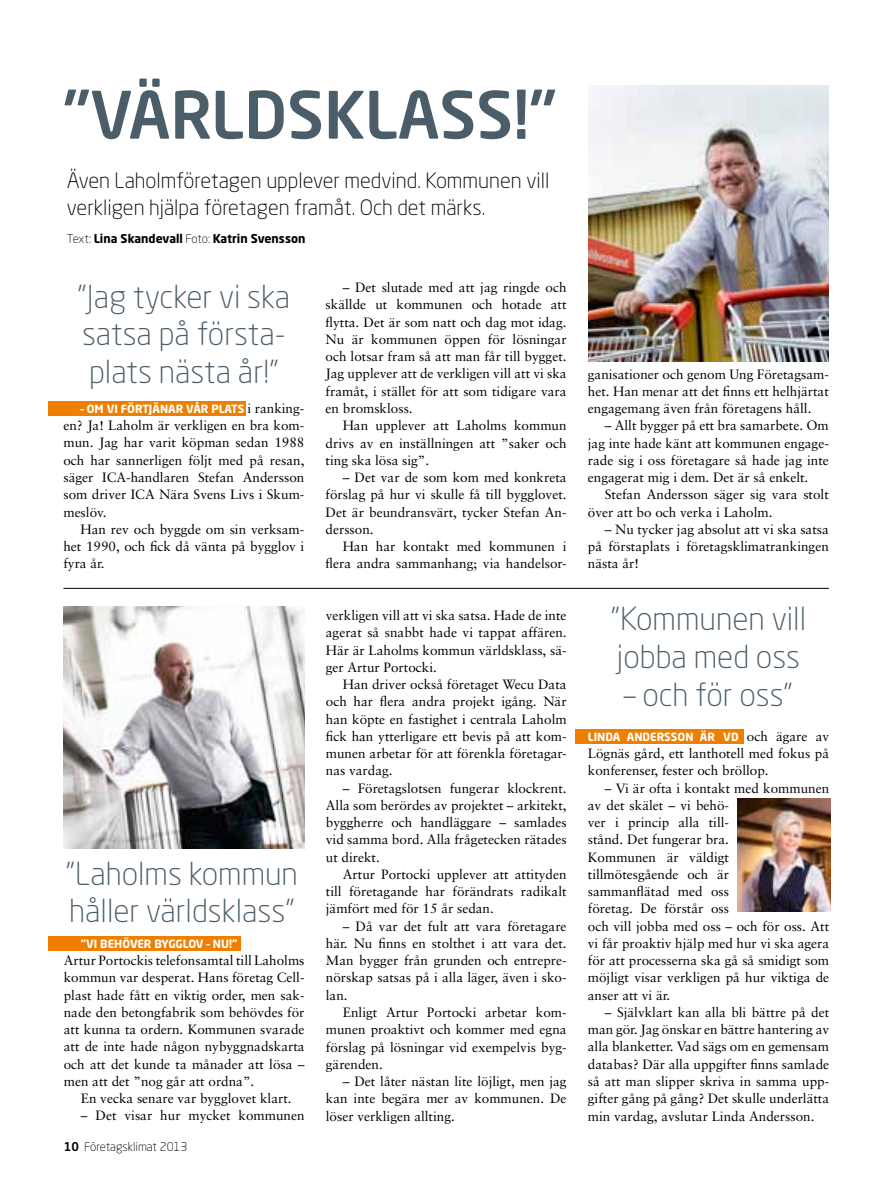
<style>
.page{position:relative;width:893px;height:1191px;background:#fff}
.page>*{position:absolute;margin:0;border:0;box-sizing:border-box;transform-origin:0 0}
.t1{font:500 64.5px "Neo Sans Pro";color:#4a5d68}
.t2{font:300 31.5px/37.8px "Neo Sans Pro";color:#4a5d68}
.t3{font:300 21px/27px "Neo Sans Pro";color:#000}
.t4{font:13.5px/17.2px "Sabon";color:#000;text-align:justify}
.t5{font:700 12px "Neo Sans Pro";color:#000}
.t6{font:300 12px "Neo Sans Pro";color:#000}
.t7{font:700 11.25px "Neo Sans Pro";color:#fff}
.s1{font-weight:300}
.s2{font-family:"Sabon";font-weight:400;font-size:13.5px;color:#000}
.s3{font-weight:500}
</style>
<div class="page">
<div style="left:48px;top:401px;width:198px;height:14px;background:#ee7f00"></div>
<div style="left:48px;top:936px;width:192px;height:14px;background:#ee7f00"></div>
<div style="left:575px;top:729px;width:169px;height:14px;background:#ee7f00"></div>
<img style="left:588px;top:85px;width:241px;height:276px">
<hr style="left:63px;top:588px;width:766px;height:1px;background:#000">
<img style="left:738px;top:798px;width:92px;height:113px">
<img style="left:63px;top:606px;width:242px;height:242px">
<h1 class="t1" style="left:63px;top:74px;width:494px">”VÄRLDSKLASS!”</h1>
<h3 class="t3" style="left:67px;top:166px;width:484px">Även Laholmföretagen upplever medvind. Kommunen vill verkligen hjälpa företagen framåt. Och det märks.</h3>
<p class="t5" style="left:67px;top:231px;width:240px"><span class="s1">Text:</span> LINA SKANDEVALL <span class="s1">Foto:</span> KATRIN SVENSSON</p>
<h2 class="t2" style="left:78px;top:277px;width:214px">”Jag tycker vi ska satsa på första&shy;plats nästa år!”</h2>
<p class="t7" style="left:80px;top:401px;width:225px">– OM VI FÖRTJÄNAR VÅR PLATS <span class="s2">i ranking-</span></p>
<p class="t4" style="left:63px;top:417px;width:242px">en? Ja! Laholm är verkligen en bra kom&shy;mun. Jag har varit köpman sedan 1988 och har sannerligen följt med på resan, säger ICA-handlaren Stefan Andersson som driver ICA Nära Svens Livs i Skum&shy;meslöv.</p>
<p class="t4" style="left:63px;top:520px;width:242px;text-indent:17px">Han rev och byggde om sin verksam&shy;het 1990, och fick då vänta på bygglov i fyra år.</p>
<h2 class="t2" style="left:66px;top:854px;width:234px">”Laholms kommun håller världsklass”</h2>
<p class="t7" style="left:81px;top:936px;width:158px">”VI BEHÖVER BYGGLOV – NU!”</p>
<p class="t4" style="left:64px;top:951px;width:242px">Artur Portockis telefonsamtal till Laholms kommun var desperat. Hans företag Cell&shy;plast hade fått en viktig order, men sak&shy;nade den betongfabrik som behövdes för att kunna ta ordern. Kommunen svarade att de inte hade någon nybyggnadskarta och att det kunde ta månader att lösa – men att det ”nog går att ordna”.</p>
<p class="t4" style="left:81px;top:1089px;width:212px">En vecka senare var bygglovet klart.</p>
<p class="t4" style="left:81px;top:1107px;width:225px">– Det visar hur mycket kommunen</p>
<p class="t6" style="left:64px;top:1139px;width:125px"><span class="s3">10</span> Företagsklimat 2013</p>
<p class="t4" style="left:326px;top:279px;width:242px;text-indent:17px">– Det slutade med att jag ringde och skällde ut kommunen och hotade att flytta. Det är som natt och dag mot idag.<br>Nu är kommunen öppen för lösningar och lotsar fram så att man får till bygget.<br>Jag upplever att de verkligen vill att vi ska framåt, i stället för att som tidigare vara en bromskloss.</p>
<p class="t4" style="left:326px;top:417px;width:242px;text-indent:17px">Han upplever att Laholms kommun drivs av en inställningen att ”saker och ting ska lösa sig”.</p>
<p class="t4" style="left:326px;top:468px;width:242px;text-indent:17px">– Det var de som kom med konkreta förslag på hur vi skulle få till bygglovet.<br>Det är beundransvärt, tycker Stefan An&shy;dersson.</p>
<p class="t4" style="left:326px;top:537px;width:242px;text-align:right">Han har kontakt med kommunen i flera andra sammanhang; via handelsor-</p>
<p class="t4" style="left:326px;top:606px;width:242px">verkligen vill att vi ska satsa. Hade de inte agerat så snabbt hade vi tappat affären.<br>Här är Laholms kommun världsklass, sä&shy;ger Artur Portocki.</p>
<p class="t4" style="left:326px;top:675px;width:242px;text-indent:17px">Han driver också företaget Wecu Data och har flera andra projekt igång. När han köpte en fastighet i centrala Laholm fick han ytterligare ett bevis på att kom&shy;munen arbetar för att förenkla företagar&shy;nas vardag.</p>
<p class="t4" style="left:326px;top:779px;width:242px;text-indent:17px">– Företagslotsen fungerar klockrent.<br>Alla som berördes av projektet – arkitekt, byggherre och handläggare – samlades vid samma bord. Alla frågetecken rätades ut direkt.</p>
<p class="t4" style="left:326px;top:865px;width:242px;text-indent:17px">Artur Portocki upplever att attityden till företagande har förändrats radikalt jämfört med för 15 år sedan.</p>
<p class="t4" style="left:326px;top:917px;width:242px;text-indent:17px">– Då var det fult att vara företagare här. Nu finns en stolthet i att vara det.<br>Man bygger från grunden och entrepre&shy;nörskap satsas på i alla läger, även i sko&shy;lan.</p>
<p class="t4" style="left:326px;top:1003px;width:242px;text-indent:17px">Enligt Artur Portocki arbetar kom&shy;munen proaktivt och kommer med egna förslag på lösningar vid exempelvis byg&shy;gärenden.</p>
<p class="t4" style="left:326px;top:1072px;width:242px;text-indent:17px">– Det låter nästan lite löjligt, men jag kan inte begära mer av kommunen. De löser verkligen allting.</p>
<p class="t4" style="left:588px;top:365px;width:242px">ganisationer och genom Ung Företagsam&shy;het. Han menar att det finns ett helhjärtat engagemang även från företagens håll.</p>
<p class="t4" style="left:588px;top:417px;width:242px;text-indent:17px">– Allt bygger på ett bra samarbete. Om jag inte hade känt att kommunen engage&shy;rade sig i oss företagare så hade jag inte engagerat mig i dem. Det är så enkelt.</p>
<p class="t4" style="left:588px;top:486px;width:242px;text-indent:17px">Stefan Andersson säger sig vara stolt över att bo och verka i Laholm.</p>
<p class="t4" style="left:588px;top:520px;width:242px;text-indent:17px">– Nu tycker jag absolut att vi ska satsa på förstaplats i företagsklimatrankingen nästa år!</p>
<h2 class="t2" style="left:611px;top:599px;width:197px">”Kommunen vill jobba med oss</h2>
<h2 class="t2" style="left:624px;top:675px;width:170px">– och för oss”</h2>
<p class="t7" style="left:588px;top:729px;width:243px">LINDA ANDERSSON ÄR VD <span class="s2">och ägare av</span></p>
<p class="t4" style="left:588px;top:744px;width:243px">Lögnäs gård, ett lanthotell med fokus på konferenser, fester och bröllop.</p>
<p class="t4" style="left:588px;top:779px;width:243px;text-align:left;text-indent:17px">– Vi är ofta i kontakt med kommunen av det skälet – vi behö-<br>ver i princip alla till-<br>stånd. Det fungerar bra.<br>Kommunen är väldigt<br>tillmötesgående och är<br>sammanflätad med oss<br>företag. De förstår oss<br>och vill jobba med oss – och för oss. Att vi får proaktiv hjälp med hur vi ska agera för att processerna ska gå så smidigt som möjligt visar verkligen på hur viktiga de anser att vi är.</p>
<p class="t4" style="left:588px;top:1003px;width:243px;text-indent:17px">– Självklart kan alla bli bättre på det man gör. Jag önskar en bättre hantering av alla blanketter. Vad sägs om en gemensam databas? Där alla uppgifter finns samlade så att man slipper skriva in samma upp&shy;gifter gång på gång? Det skulle underlätta min vardag, avslutar Linda Andersson.</p>
</div>
